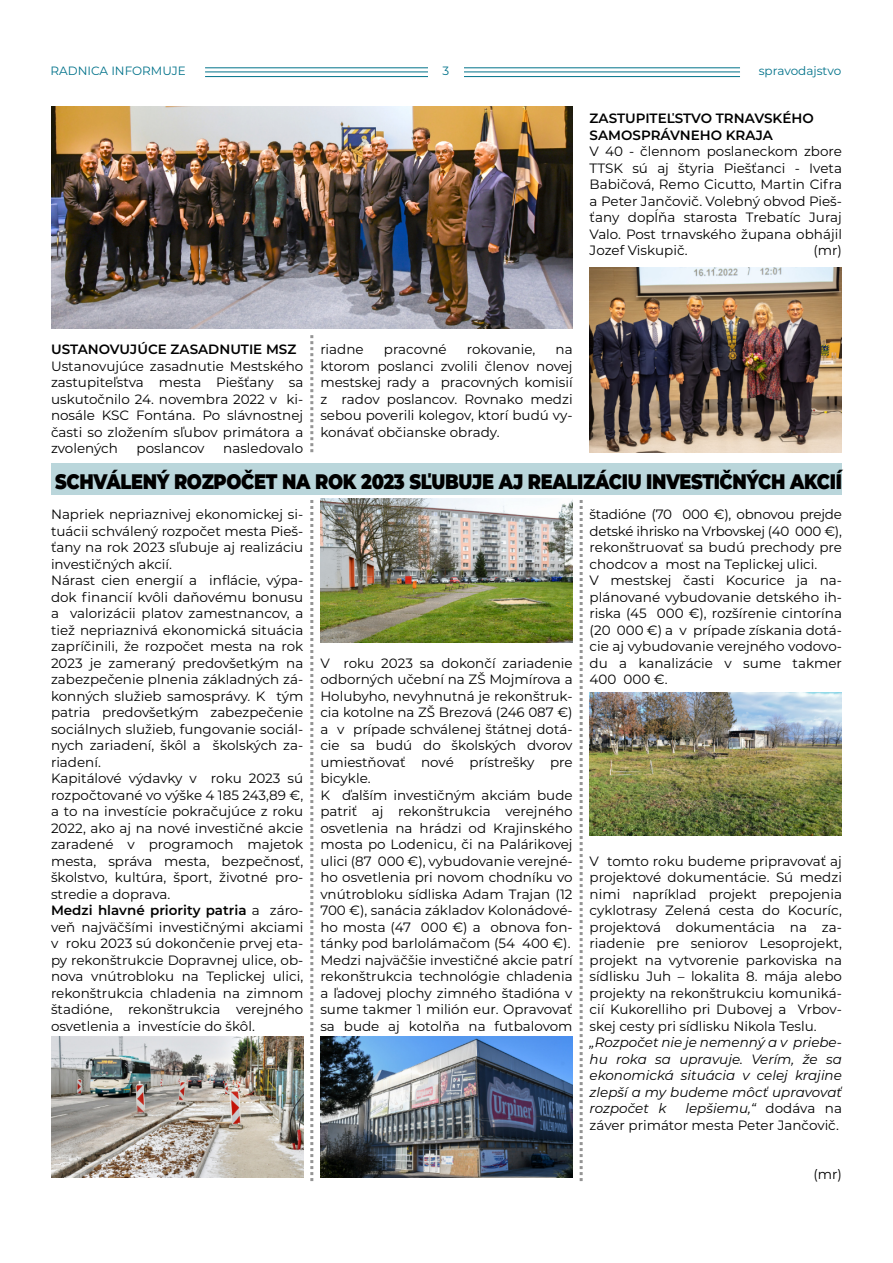
<style>
.page{position:relative;width:893px;height:1263px;background:#fff}
.page>*{position:absolute;margin:0;border:0;box-sizing:border-box;transform-origin:0 0}
.t1{font:900 21px "Montserrat";letter-spacing:-.02em;color:#000;scale:.85 1}
.t2{font:13.5px/16.5px "Montserrat";color:#000;text-align:justify}
.t3{font:italic 13.5px/16.5px "Montserrat";color:#000;text-align:justify}
.t4{font:600 13.5px/16.5px "Montserrat";color:#000}
.t5{font:12px "Montserrat";color:#00728a}
.s1{font-weight:600}
.s2{font-style:italic}
</style>
<div class="page">
<hr style="left:205px;top:67px;width:535px;height:1px;background:#00728a">
<hr style="left:205px;top:76px;width:535px;height:1px;background:#00728a">
<hr style="left:205px;top:72px;width:535px;height:1px;background:#00728a">
<div style="left:428px;top:64px;width:35px;height:17px;background:#fff"></div>
<svg style="left:310px;top:335px;width:3px;height:118px"></svg>
<img style="left:51px;top:106px;width:522px;height:222px">
<img style="left:590px;top:268px;width:252px;height:184px">
<div style="left:51px;top:463px;width:791px;height:31px;background:#bad6db"></div>
<svg style="left:310px;top:500px;width:3px;height:681px"></svg>
<svg style="left:580px;top:500px;width:3px;height:681px"></svg>
<img style="left:51px;top:1036px;width:252px;height:142px">
<img style="left:320px;top:499px;width:253px;height:143px">
<img style="left:590px;top:692px;width:252px;height:143px">
<img style="left:320px;top:1036px;width:253px;height:141px">
<p class="t5" style="left:51px;top:64px;width:137px">RADNICA INFORMUJE</p>
<p class="t5" style="left:442px;top:64px;width:8px">3</p>
<p class="t5" style="left:759px;top:64px;width:84px">spravodajstvo</p>
<p class="t4" style="left:590px;top:110px;width:226px">ZASTUPITEĽSTVO TRNAVSKÉHO<br>SAMOSPRÁVNEHO KRAJA</p>
<p class="t2" style="left:590px;top:143px;width:254px">V 40 - člennom poslaneckom zbore TTSK sú aj štyria Piešťanci - Iveta Babičová, Remo Cicutto, Martin Cifra a Peter Jančovič. Volebný obvod Pieš‐ ťany dopĺňa starosta Trebatíc Juraj Valo. Post trnavského župana obhájil Jozef Viskupič.</p>
<p class="t2" style="left:813px;top:242px;width:30px">(mr)</p>
<p class="t4" style="left:51px;top:341px;width:247px">USTANOVUJÚCE ZASADNUTIE MSZ</p>
<p class="t2" style="left:51px;top:357px;width:254px">Ustanovujúce zasadnutie Mestského zastupiteľstva mesta Piešťany sa uskutočnilo 24. novembra 2022 v ki‐ nosále KSC Fontána. Po slávnostnej časti so zložením sľubov primátora a zvolených</p>
<p class="t2" style="left:137px;top:440px;width:70px">poslancov</p>
<p class="t2" style="left:223px;top:440px;width:82px">nasledovalo</p>
<p class="t2" style="left:320px;top:341px;width:45px">riadne</p>
<p class="t2" style="left:384px;top:341px;width:64px">pracovné</p>
<p class="t2" style="left:467px;top:341px;width:70px">rokovanie,</p>
<p class="t2" style="left:320px;top:341px;width:254px;text-indent:235px">na ktorom poslanci zvolili členov novej mestskej rady a pracovných komisií z radov poslancov. Rovnako medzi sebou poverili kolegov, ktorí budú vy‐ konávať občianske obrady.</p>
<h1 class="t1" style="left:55px;top:469px;width:927px">SCHVÁLENÝ ROZPOČET NA ROK 2023 SĽUBUJE AJ REALIZÁCIU INVESTIČNÝCH AKCIÍ</h1>
<p class="t2" style="left:51px;top:506px;width:254px;text-align:left">Napriek nepriaznivej ekonomickej si‐ tuácii schválený rozpočet mesta Pieš‐ ťany na rok 2023 sľubuje aj realizáciu investičných akcií.<br>Nárast cien energií a inflácie, výpa‐ dok financií kvôli daňovému bonusu a valorizácii platov zamestnancov, a tiež nepriaznivá ekonomická situácia zapríčinili, že rozpočet mesta na rok 2023 je zameraný predovšetkým na zabezpečenie plnenia základných zá‐ konných služieb samosprávy. K tým patria predovšetkým zabezpečenie sociálnych služieb, fungovanie sociál‐ nych zariadení, škôl a školských za‐ riadení.<br>Kapitálové výdavky v roku 2023 sú rozpočtované vo výške 4 185 243,89 €, a to na investície pokračujúce z roku 2022, ako aj na nové investičné akcie zaradené v programoch majetok mesta, správa mesta, bezpečnosť, školstvo, kultúra, šport, životné pro‐ stredie a doprava.<br><span class="s1">Medzi hlavné priority patria</span> a záro‐ veň najväčšími investičnými akciami v roku 2023 sú dokončenie prvej eta‐ py rekonštrukcie Dopravnej ulice, ob‐ nova vnútrobloku na Teplickej ulici, rekonštrukcia chladenia na zimnom štadióne, rekonštrukcia verejného osvetlenia a investície do škôl.</p>
<p class="t2" style="left:590px;top:506px;width:254px;text-align:left">štadióne (70 000 €), obnovou prejde detské ihrisko na Vrbovskej (40 000 €), rekonštruovať sa budú prechody pre chodcov a most na Teplickej ulici.<br>V mestskej časti Kocurice ja na‐ plánované vybudovanie detského ih‐ riska (45 000 €), rozšírenie cintorína (20 000 €) a v prípade získania dotá‐ cie aj vybudovanie verejného vodovo‐ du a kanalizácie v sume takmer 400 000 €.</p>
<p class="t2" style="left:320px;top:654px;width:254px;text-align:left">V roku 2023 sa dokončí zariadenie odborných učební na ZŠ Mojmírova a Holubyho, nevyhnutná je rekonštruk‐ cia kotolne na ZŠ Brezová (246 087 €) a v prípade schválenej štátnej dotá‐ cie sa budú do školských dvorov umiestňovať nové prístrešky pre bicykle.<br>K ďalším investičným akciám bude patriť aj rekonštrukcia verejného osvetlenia na hrádzi od Krajinského mosta po Lodenicu, či na Palárikovej ulici (87 000 €), vybudovanie verejné‐ ho osvetlenia pri novom chodníku vo vnútrobloku sídliska Adam Trajan (12<br>700 €), sanácia základov Kolonádové‐ ho mosta (47 000 €) a obnova fon‐ tánky pod barlolámačom (54 400 €).<br>Medzi najväčšie investičné akcie patrí rekonštrukcia technológie chladenia a ľadovej plochy zimného štadióna v sume takmer 1 milión eur. Opravovať sa bude aj kotolňa na futbalovom</p>
<p class="t2" style="left:590px;top:852px;width:254px">V tomto roku budeme pripravovať aj projektové dokumentácie. Sú medzi nimi napríklad projekt prepojenia cyklotrasy Zelená cesta do Kocuríc, projektová dokumentácia na za‐ riadenie pre seniorov Lesoprojekt, projekt na vytvorenie parkoviska na sídlisku Juh – lokalita 8. mája alebo projekty na rekonštrukciu komuniká‐ cií Kukorelliho pri Dubovej a Vrbov‐ skej cesty pri sídlisku Nikola Teslu.</p>
<p class="t3" style="left:590px;top:1034px;width:254px">„Rozpočet nie je nemenný a v priebe‐ hu roka sa upravuje. Verím, že sa ekonomická situácia v celej krajine zlepší a my budeme môcť upravovať rozpočet k</p>
<p class="t2" style="left:590px;top:1100px;width:254px;text-align:right"><span class="s2">lepšiemu,“</span> dodáva na<br>záver primátor mesta Peter Jančovič.</p>
<p class="t2" style="left:813px;top:1166px;width:30px">(mr)</p>
</div>
